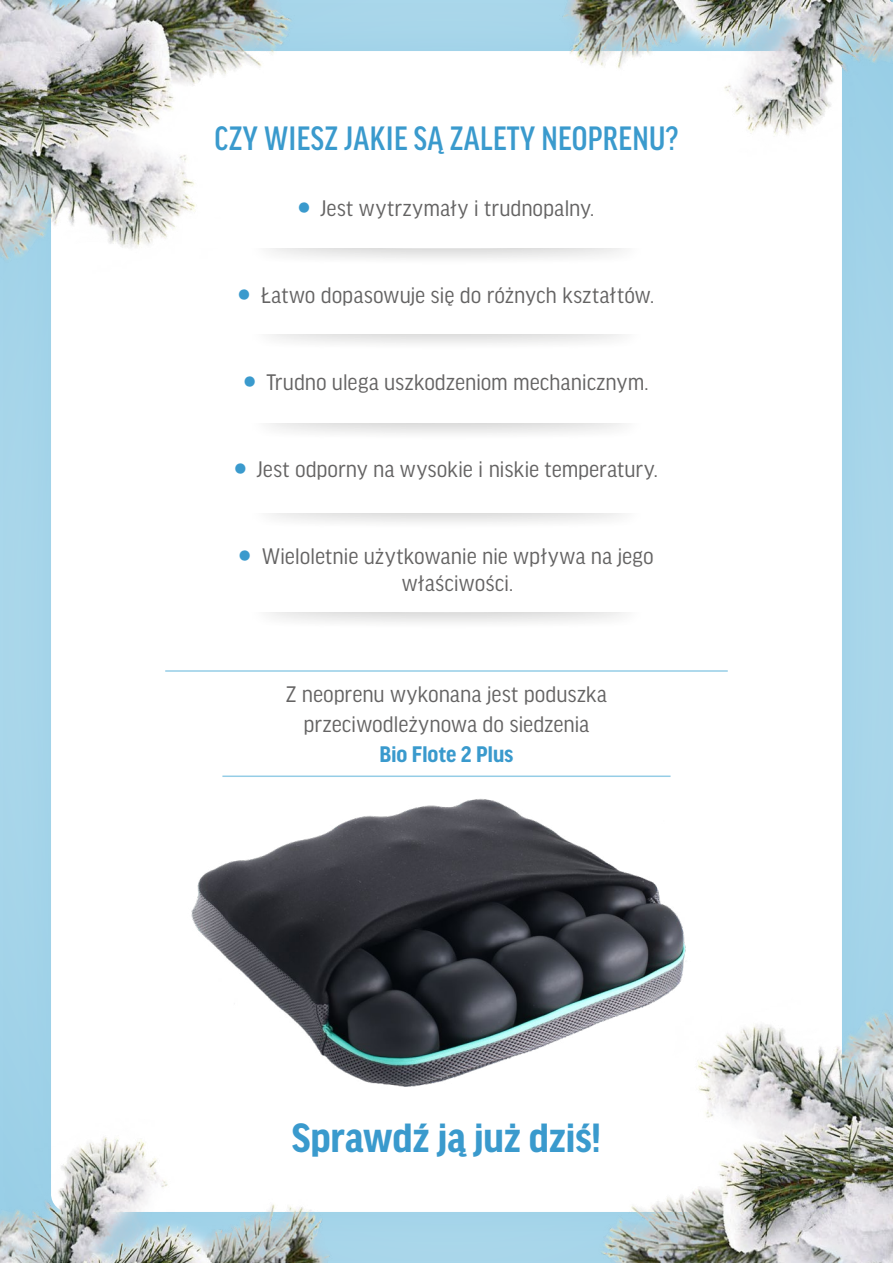
<style>
.page{position:relative;width:893px;height:1263px;background:#fff}
.page>*{position:absolute;margin:0;border:0;box-sizing:border-box;transform-origin:0 0}
.t1{font:700 43.5px "Good Headline Pro Narr";letter-spacing:-.01em;color:#3a9acd}
.t2{font:500 condensed 36px "Good Headline Pro";letter-spacing:.01em;color:#3a9acd}
.t3{font:24px/27px "Good Headline Pro Narr";letter-spacing:-.005em;color:#646363}
.t4{font:700 24px "Good Headline Pro Narr";letter-spacing:-.01em;color:#3a9acd}
.s1{font-family:"Good Headline Pro Extd";font-weight:700;font-size:27px;color:#3a9acd}
</style>
<div class="page">
<div style="left:0;top:0;width:892px;height:1263px;background:#a6d5e9"></div>
<div style="left:51px;top:51px;width:791px;height:1161px;background:#fff;border-radius:18px"></div>
<img style="left:0;top:0;width:893px;height:279px">
<img style="left:0;top:993px;width:893px;height:270px">
<img style="left:169px;top:798px;width:533px;height:306px">
<div style="left:246px;top:224px;width:401px;height:41px;background:#1d1d1b;opacity:.48"></div>
<div style="left:183px;top:220px;width:527px;height:28px;background:#fff"></div>
<div style="left:246px;top:309px;width:401px;height:41px;background:#1d1d1b;opacity:.48"></div>
<div style="left:183px;top:305px;width:527px;height:29px;background:#fff"></div>
<div style="left:246px;top:399px;width:401px;height:41px;background:#1d1d1b;opacity:.48"></div>
<div style="left:183px;top:394px;width:527px;height:29px;background:#fff"></div>
<div style="left:246px;top:488px;width:401px;height:41px;background:#1d1d1b;opacity:.48"></div>
<div style="left:183px;top:484px;width:527px;height:28px;background:#fff"></div>
<div style="left:246px;top:588px;width:401px;height:41px;background:#1d1d1b;opacity:.48"></div>
<div style="left:183px;top:583px;width:527px;height:29px;background:#fff"></div>
<hr style="left:165px;top:670px;width:563px;height:2px;background:#95cde6">
<hr style="left:222px;top:775px;width:448px;height:2px;background:#95cde6">
<h2 class="t2" style="left:214px;top:121px;width:466px">CZY WIESZ JAKIE SĄ ZALETY NEOPRENU?</h2>
<p class="t3" style="left:299px;top:195px;width:297px"><span class="s1">•</span> Jest wytrzymały i trudnopalny.</p>
<p class="t3" style="left:239px;top:282px;width:417px"><span class="s1">•</span> Łatwo dopasowuje się do różnych kształtów.</p>
<p class="t3" style="left:244px;top:369px;width:406px"><span class="s1">•</span> Trudno ulega uszkodzeniom mechanicznym.</p>
<p class="t3" style="left:235px;top:456px;width:425px"><span class="s1">•</span> Jest odporny na wysokie i niskie temperatury.</p>
<p class="t3" style="left:402px;top:543px;width:253px;text-indent:-163px"><span class="s1">•</span> Wieloletnie użytkowanie nie wpływa na jego właściwości.</p>
<p class="t3" style="left:286px;top:679px;width:323px;line-height:30px;text-align:center">Z neoprenu wykonana jest poduszka przeciwodleżynowa do siedzenia</p>
<p class="t4" style="left:379px;top:742px;width:136px">Bio Flote 2 Plus</p>
<h1 class="t1" style="left:292px;top:1116px;width:311px">Sprawdź ją już dziś!</h1>
</div>
